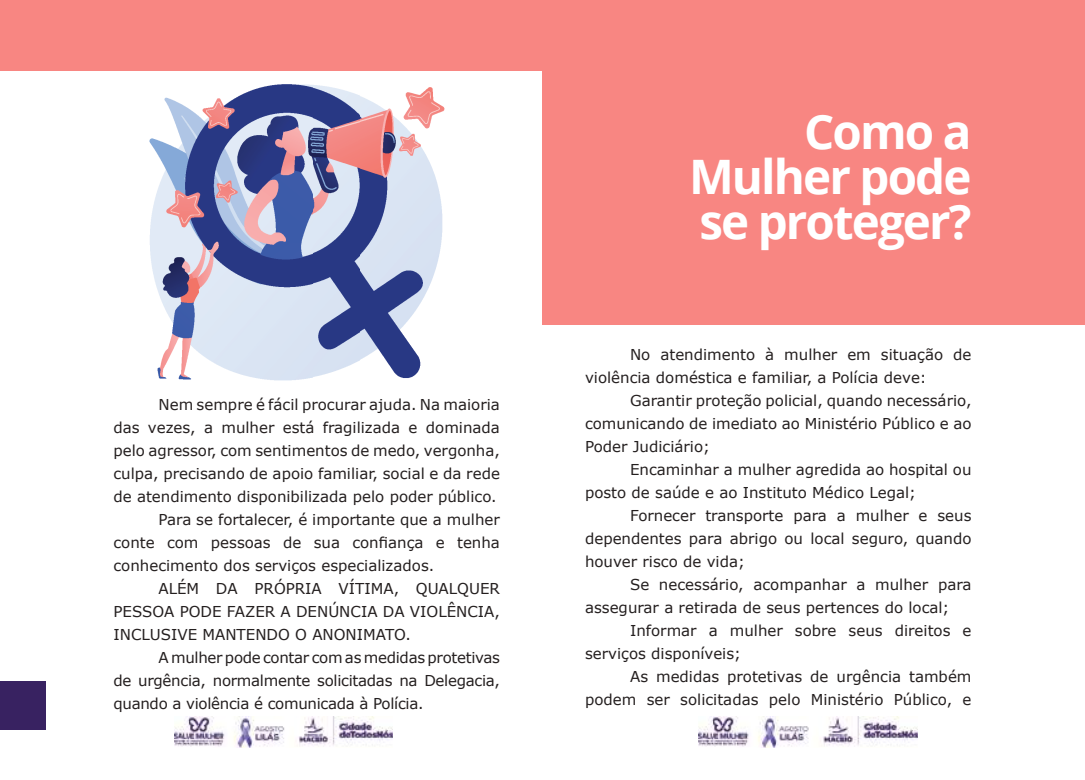
<style>
.page{position:relative;width:1085px;height:780px;background:#fff}
.page>*{position:absolute;margin:0;border:0;box-sizing:border-box;transform-origin:0 0}
.t1{font:700 47.5px/44.5px "Open Sans";letter-spacing:-.04em;color:#fff;text-align:justify}
.t2{font:15px/23px "Verdana";color:#241f1f}
.t3{font:15px "Verdana";letter-spacing:-.02em;color:#241f1f}
</style>
<div class="page">
<img style="left:174px;top:716px;width:218px;height:31px">
<img style="left:698px;top:716px;width:219px;height:31px">
<div style="left:0;top:681px;width:45px;height:48px;background:#382261"></div>
<img style="left:149px;top:84px;width:164px;height:297px">
<img style="left:359px;top:87px;width:86px;height:291px">
<img style="left:313px;top:85px;width:46px;height:292px">
<div style="left:0;top:0;width:542px;height:71px;background:#f88682"></div>
<div style="left:542px;top:0;width:542px;height:325px;background:#f88682"></div>
<p class="t2" style="left:158px;top:393px;width:343px">Nem sempre é fácil procurar ajuda. Na maioria</p>
<p class="t2" style="left:113px;top:416px;width:388px">das vezes, a mulher está fragilizada e dominada</p>
<p class="t2" style="left:113px;top:439px;width:388px">pelo agressor, com sentimentos de medo, vergonha,</p>
<p class="t2" style="left:113px;top:462px;width:388px">culpa, precisando de apoio familiar, social e da rede</p>
<p class="t2" style="left:113px;top:485px;width:385px">de atendimento disponibilizada pelo poder público.</p>
<p class="t2" style="left:158px;top:508px;width:343px">Para se fortalecer, é importante que a mulher</p>
<p class="t2" style="left:113px;top:531px;width:388px">conte com pessoas de sua confiança e tenha</p>
<p class="t2" style="left:113px;top:554px;width:322px">conhecimento dos serviços especializados.</p>
<p class="t2" style="left:158px;top:577px;width:343px">ALÉM DA PRÓPRIA VÍTIMA, QUALQUER</p>
<p class="t2" style="left:113px;top:600px;width:388px">PESSOA PODE FAZER A DENÚNCIA DA VIOLÊNCIA,</p>
<p class="t2" style="left:113px;top:623px;width:299px">INCLUSIVE MANTENDO O ANONIMATO.</p>
<p class="t3" style="left:158px;top:648px;width:343px">A mulher pode contar com as medidas protetivas</p>
<p class="t3" style="left:113px;top:671px;width:388px">de urgência, normalmente solicitadas na Delegacia,</p>
<p class="t3" style="left:113px;top:694px;width:311px">quando a violência é comunicada à Polícia.</p>
<h1 class="t1" style="left:689px;top:109px;width:284px;text-indent:115px">Como a Mulher pode se proteger?</h1>
<p class="t2" style="left:585px;top:343px;width:388px;text-indent:45px">No atendimento à mulher em situação de violência doméstica e familiar, a Polícia deve:</p>
<p class="t2" style="left:585px;top:389px;width:388px;text-align:justify;text-indent:45px">Garantir proteção policial, quando necessário, comunicando de imediato ao Ministério Público e ao Poder Judiciário;</p>
<p class="t2" style="left:585px;top:458px;width:388px;text-indent:45px">Encaminhar a mulher agredida ao hospital ou posto de saúde e ao Instituto Médico Legal;</p>
<p class="t2" style="left:585px;top:504px;width:388px;text-align:justify;text-indent:45px">Fornecer transporte para a mulher e seus dependentes para abrigo ou local seguro, quando houver risco de vida;</p>
<p class="t2" style="left:585px;top:573px;width:388px;text-indent:45px">Se necessário, acompanhar a mulher para assegurar a retirada de seus pertences do local;</p>
<p class="t2" style="left:585px;top:619px;width:388px;text-indent:45px">Informar a mulher sobre seus direitos e serviços disponíveis;</p>
<p class="t2" style="left:585px;top:665px;width:388px;text-align:right">As medidas protetivas de urgência também podem ser solicitadas pelo Ministério Público, e</p>
</div>
